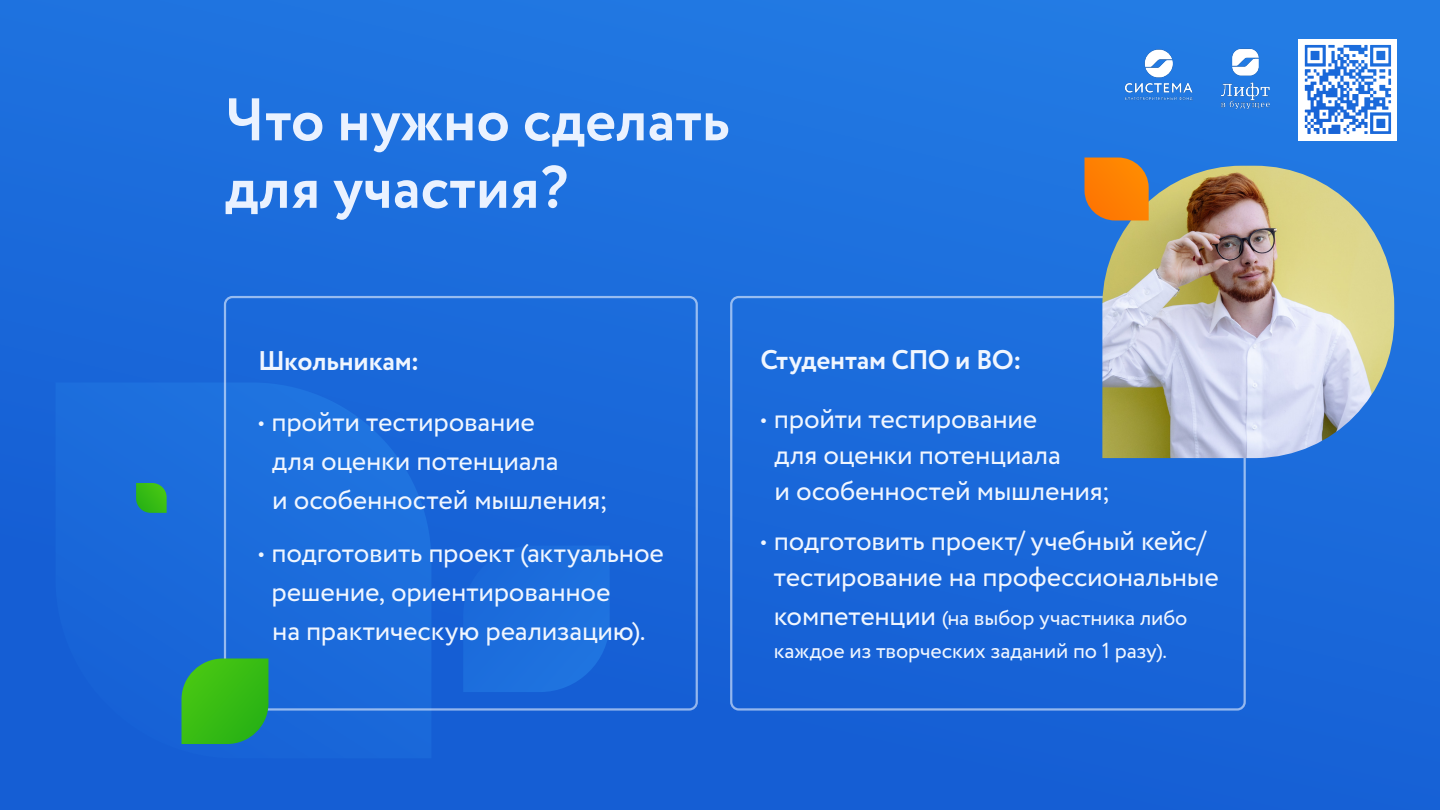
<style>
.page{position:relative;width:1440px;height:810px;background:#fff}
.page>*{position:absolute;margin:0;border:0;box-sizing:border-box;transform-origin:0 0}
.заголовок{font:700 60px "Circe";color:#eaf2ff}
.основной_текст_крупн{font:27.75px/36px "Circe";letter-spacing:-.01em;color:#f0f6ff;text-align:center}
.основной_текст_КРУПН{font:700 27px "Circe";letter-spacing:-.01em;color:#f0f6ff}
.t1{font:21.75px/33px "Circe";letter-spacing:-.01em;color:#f0f6ff}
.s1{font-size:27.75px}
</style>
<div class="page">
<div style="left:0;top:0;width:1440px;height:810px;background:linear-gradient(to bottom,#2177e1,#155dd4)"></div>
<svg style="left:1298px;top:39px;width:99px;height:101px"></svg>
<svg style="left:56px;top:382px;width:375px;height:376px;background:#1a6ada"></svg>
<svg style="left:463px;top:546px;width:147px;height:146px;background:#1b6cdb"></svg>
<div style="left:730px;top:296px;width:516px;height:415px;border:2px solid #eaf2ff;border-radius:8px"></div>
<div style="left:224px;top:296px;width:474px;height:415px;border:2px solid #eaf2ff;border-radius:8px"></div>
<img style="left:1102px;top:166px;width:292px;height:292px">
<svg style="left:1084px;top:158px;width:65px;height:62px;background:#e77f19"></svg>
<svg style="left:182px;top:658px;width:86px;height:86px;background:#34b327"></svg>
<svg style="left:136px;top:483px;width:31px;height:30px"></svg>
<svg style="left:1323px;top:125px;width:18px;height:9px"></svg>
<svg style="left:1323px;top:112px;width:3px;height:4px"></svg>
<svg style="left:1370px;top:45px;width:21px;height:58px"></svg>
<svg style="left:1305px;top:45px;width:56px;height:58px"></svg>
<svg style="left:1364px;top:112px;width:27px;height:22px"></svg>
<img style="left:1117px;top:36px;width:83px;height:82px">
<img style="left:1220px;top:48px;width:51px;height:61px">
<p class="заголовок" style="left:225px;top:80px;width:506px">Что нужно сделать</p>
<p class="заголовок" style="left:225px;top:147px;width:345px">для участия?</p>
<p class="основной_текст_КРУПН" style="left:258px;top:342px;width:163px">Школьникам:</p>
<p class="основной_текст_крупн" style="left:258px;top:405px;width:278px">• пройти тестирование</p>
<p class="основной_текст_крупн" style="left:272px;top:444px;width:288px">для оценки потенциала</p>
<p class="основной_текст_крупн" style="left:272px;top:483px;width:337px">и особенностей мышления;</p>
<p class="основной_текст_крупн" style="left:272px;top:534px;width:394px;line-height:39px;text-align:left;text-indent:-14px">• подготовить проект (актуальное решение, ориентированное</p>
<p class="основной_текст_крупн" style="left:272px;top:614px;width:375px">на практическую реализацию).</p>
<p class="основной_текст_КРУПН" style="left:760px;top:342px;width:263px">Студентам СПО и ВО:</p>
<p class="основной_текст_крупн" style="left:760px;top:401px;width:278px">• пройти тестирование</p>
<p class="основной_текст_крупн" style="left:775px;top:437px;width:288px">для оценки потенциала</p>
<p class="основной_текст_крупн" style="left:775px;top:473px;width:337px">и особенностей мышления;</p>
<p class="основной_текст_крупн" style="left:760px;top:523px;width:460px">• подготовить проект/ учебный кейс/ тестирование на профессиональные</p>
<p class="t1" style="left:774px;top:602px;width:415px"><span class="s1">компетенции</span> (на выбор участника либо каждое из творческих заданий по 1 разу).</p>
</div>
